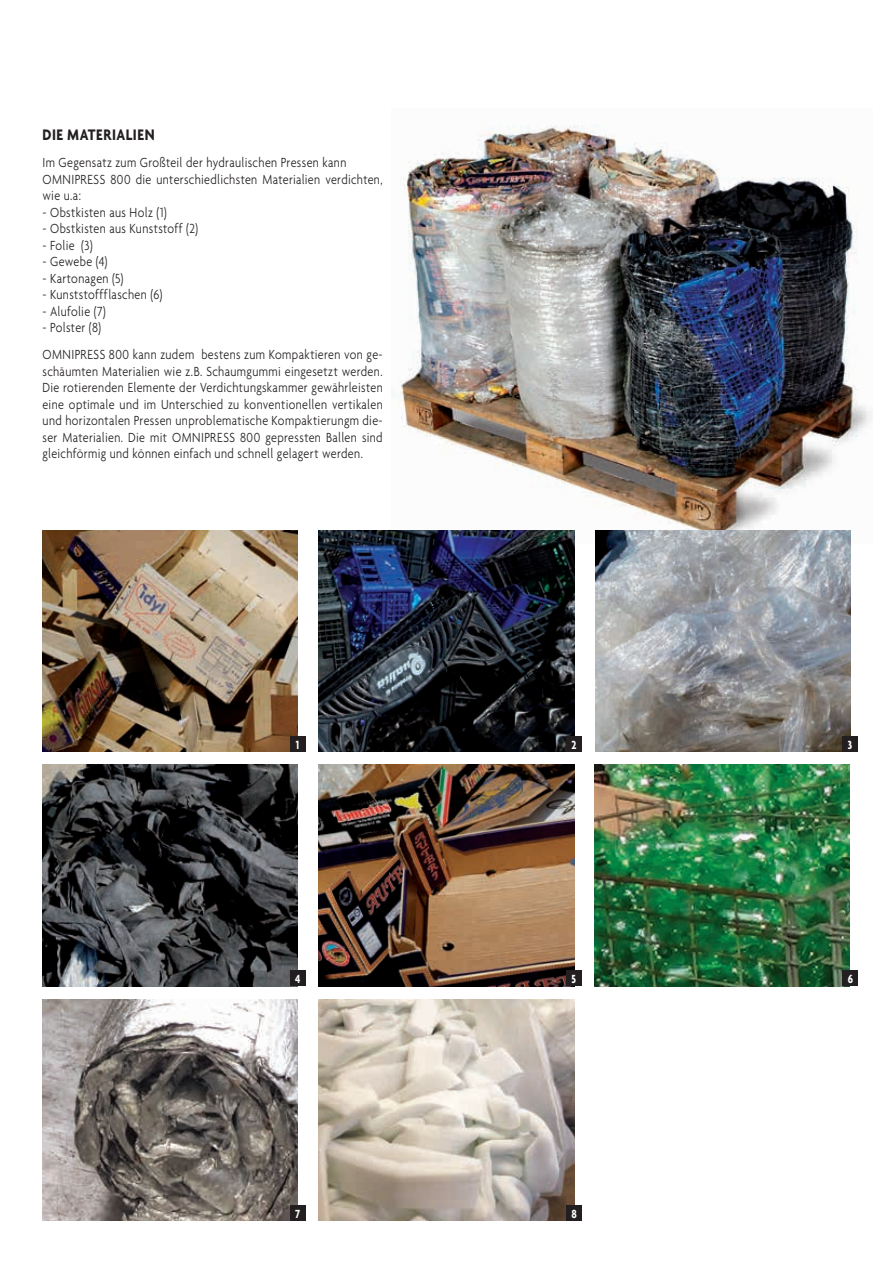
<style>
.page{position:relative;width:893px;height:1263px;background:#fff}
.page>*{position:absolute;margin:0;border:0;box-sizing:border-box;transform-origin:0 0}
.t1{font:700 16.5px "Agenda";letter-spacing:.035em;color:#231f20;scale:.85 1}
.t2{font:300 14.25px/16.5px "Agenda";letter-spacing:.03em;color:#231f20;scale:.85 1}
.t3{font:700 12.75px "Agenda";color:#fff;scale:.8 1}
</style>
<div class="page">
<img style="left:391px;top:125px;width:481px;height:419px">
<img style="left:43px;top:531px;width:255px;height:221px">
<div style="left:290px;top:736px;width:15px;height:16px;background:#231f20"></div>
<img style="left:319px;top:765px;width:255px;height:221px">
<img style="left:319px;top:999px;width:255px;height:221px">
<img style="left:594px;top:765px;width:255px;height:221px">
<img style="left:43px;top:765px;width:255px;height:221px">
<img style="left:43px;top:999px;width:255px;height:221px">
<div style="left:566px;top:970px;width:16px;height:16px;background:#231f20"></div>
<div style="left:566px;top:1205px;width:16px;height:15px;background:#231f20"></div>
<img style="left:319px;top:531px;width:255px;height:221px">
<div style="left:566px;top:736px;width:16px;height:16px;background:#231f20"></div>
<img style="left:595px;top:531px;width:255px;height:221px">
<div style="left:843px;top:736px;width:15px;height:16px;background:#231f20"></div>
<div style="left:843px;top:970px;width:15px;height:16px;background:#231f20"></div>
<div style="left:290px;top:970px;width:15px;height:16px;background:#231f20"></div>
<div style="left:290px;top:1205px;width:15px;height:15px;background:#231f20"></div>
<p class="t1" style="left:43px;top:125px;width:133px">DIE MATERIALIEN</p>
<p class="t2" style="left:43px;top:154px;width:402px">Im Gegensatz zum Großteil der hydraulischen Pressen kann<br>OMNIPRESS 800 die unterschiedlichsten Materialien verdichten, wie u.a:</p>
<p class="t2" style="left:43px;top:204px;width:148px">- Obstkisten aus Holz (1)</p>
<p class="t2" style="left:43px;top:220px;width:185px">- Obstkisten aus Kunststoff (2)</p>
<p class="t2" style="left:43px;top:237px;width:61px">- Folie (3)</p>
<p class="t2" style="left:43px;top:253px;width:78px">- Gewebe (4)</p>
<p class="t2" style="left:43px;top:270px;width:97px">- Kartonagen (5)</p>
<p class="t2" style="left:43px;top:286px;width:143px">- Kunststoffflaschen (6)</p>
<p class="t2" style="left:43px;top:303px;width:76px">- Alufolie (7)</p>
<p class="t2" style="left:43px;top:314px;width:402px;line-height:27px">- Polster (8)<br>OMNIPRESS 800 kann zudem bestens zum Kompaktieren von ge-</p>
<p class="t2" style="left:43px;top:363px;width:402px;text-align:justify">schäumten Materialien wie z.B. Schaumgummi eingesetzt werden.<br>Die rotierenden Elemente der Verdichtungskammer gewährleisten eine optimale und im Unterschied zu konventionellen vertikalen und horizontalen Pressen unproblematische Kompaktierungm die&shy;ser Materialien. Die mit OMNIPRESS 800 gepressten Ballen sind gleichförmig und können einfach und schnell gelagert werden.</p>
<p class="t3" style="left:296px;top:737px;width:6px">1</p>
<p class="t3" style="left:571px;top:737px;width:8px">2</p>
<p class="t3" style="left:848px;top:737px;width:7px">3</p>
<p class="t3" style="left:295px;top:971px;width:8px">4</p>
<p class="t3" style="left:848px;top:971px;width:8px">6</p>
<p class="t3" style="left:571px;top:971px;width:7px">5</p>
<p class="t3" style="left:295px;top:1205px;width:8px">7</p>
<p class="t3" style="left:571px;top:1205px;width:8px">8</p>
</div>
